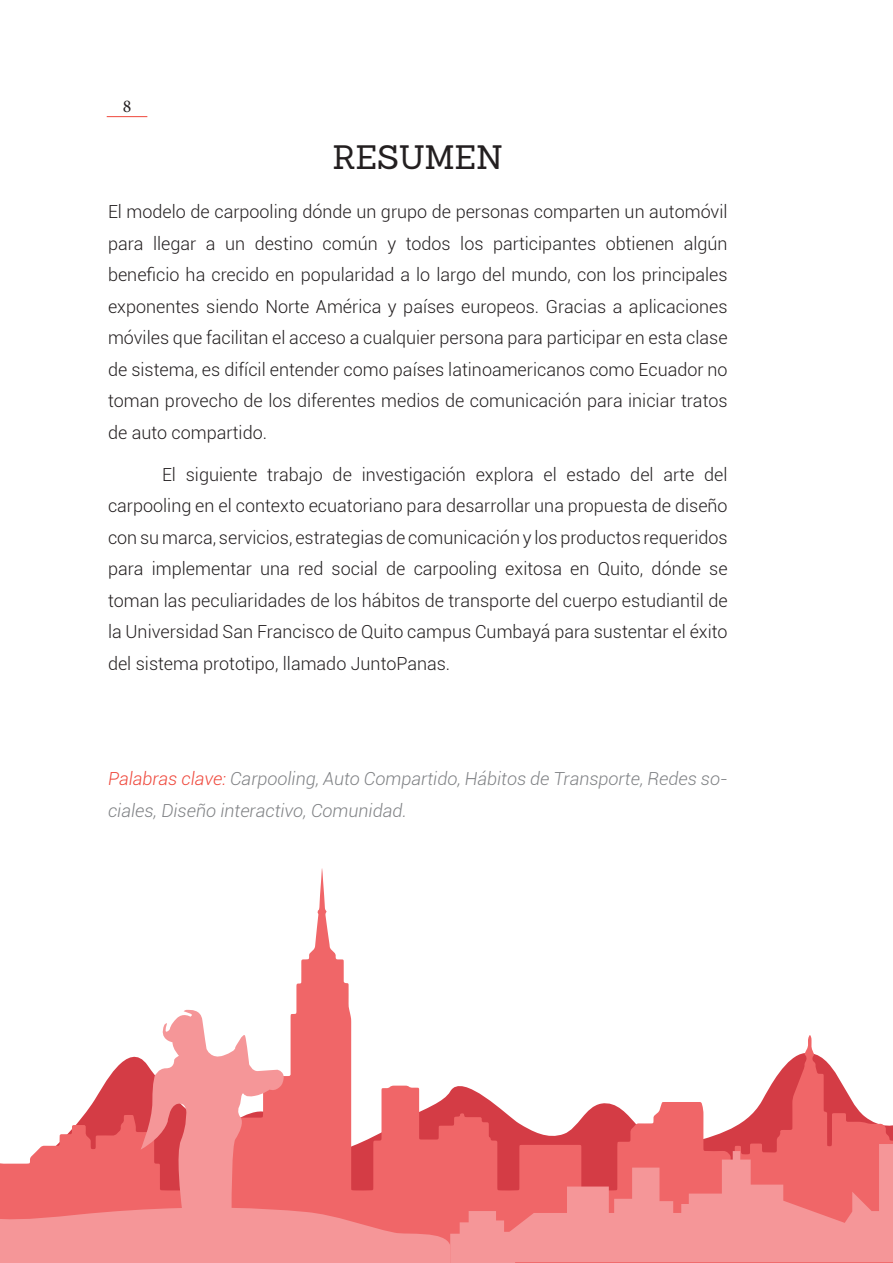
<style>
.page{position:relative;width:893px;height:1263px;background:#fff}
.page>*{position:absolute;margin:0;border:0;box-sizing:border-box;transform-origin:0 0}
.t1{font:33px "Sanchez";letter-spacing:-.01em;color:#231f20}
.t2{font:300 18px/31.5px "Roboto";color:#231f20;text-align:justify}
.t3{font:italic 300 18px/31.5px "Roboto";color:#808285}
.t4{font:18px "Minion Pro";color:#231f20}
.s1{color:#ef483c}
</style>
<div class="page">
<svg style="left:296px;top:868px;width:597px;height:395px"></svg>
<svg style="left:0;top:1009px;width:450px;height:254px"></svg>
<svg style="left:509px;top:980px;width:384px;height:282px"></svg>
<svg style="left:450px;top:1211px;width:65px;height:52px;background:#f48d8f"></svg>
<hr style="left:107px;top:116px;width:40px;height:1px;background:#ef483c">
<p class="t4" style="left:123px;top:94px;width:10px">8</p>
<h1 class="t1" style="left:332px;top:136px;width:172px">RESUMEN</h1>
<p class="t2" style="left:108px;top:196px;width:621px">El modelo de carpooling dónde un grupo de personas comparten un automóvil para llegar a un destino común y todos los participantes obtienen algún beneficio ha crecido en popularidad a lo largo del mundo, con los principales exponentes siendo Norte América y países europeos. Gracias a aplicaciones móviles que facilitan el acceso a cualquier persona para participar en esta clase de sistema, es difícil entender como países latinoamericanos como Ecuador no toman provecho de los diferentes medios de comunicación para iniciar tratos de auto compartido.</p>
<p class="t2" style="left:108px;top:458px;width:621px;text-indent:54px">El siguiente trabajo de investigación explora el estado del arte del carpooling en el contexto ecuatoriano para desarrollar una propuesta de diseño con su marca, servicios, estrategias de comunicación y los productos requeridos para implementar una red social de carpooling exitosa en Quito, dónde se toman las peculiaridades de los hábitos de transporte del cuerpo estudiantil de la Universidad San Francisco de Quito campus Cumbayá para sustentar el éxito del sistema prototipo, llamado JuntoPanas.</p>
<p class="t3" style="left:108px;top:763px;width:621px"><span class="s1">Palabras clave:</span> Carpooling, Auto Compartido, Hábitos de Transporte, Redes so&shy;ciales, Diseño interactivo, Comunidad.</p>
</div>
